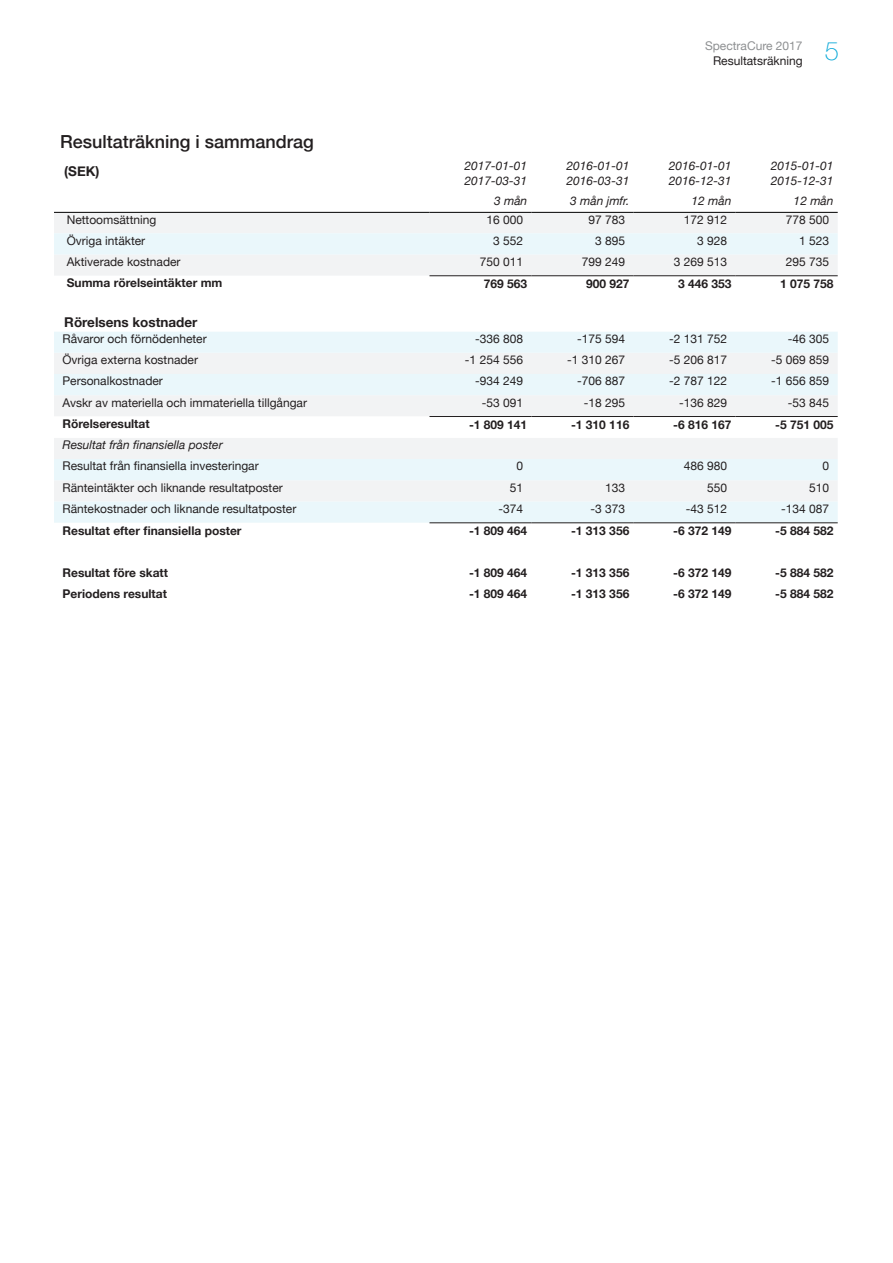
<style>
.page{position:relative;width:893px;height:1263px;background:#fff}
.page>*{position:absolute;margin:0;border:0;box-sizing:border-box;transform-origin:0 0}
.t1{font:500 18px "Helvetica Neue";color:#231f20}
.t2{font:700 13.5px "Helvetica Neue";color:#231f20}
.t3{font:12px/14.5px "Helvetica Neue";color:#231f20}
.t4{font:700 12px "Helvetica Neue";color:#231f20}
.t5{font:italic 12px/15px "Helvetica Neue";color:#231f20}
.s1{color:#8e9092}
</style>
<div class="page">
<svg style="left:54px;top:211px;width:784px;height:1px"></svg>
<div style="left:54px;top:213px;width:783px;height:20px;background:#f2f3f4"></div>
<div style="left:54px;top:233px;width:784px;height:42px;background:#eff7fa"></div>
<svg style="left:54px;top:332px;width:784px;height:192px;fill:#f2f7fb"></svg>
<hr style="left:54px;top:212px;width:375px;height:1px;background:#000">
<hr style="left:429px;top:212px;width:102px;height:1px;background:#000">
<hr style="left:531px;top:212px;width:103px;height:1px;background:#000">
<hr style="left:634px;top:212px;width:102px;height:1px;background:#000">
<hr style="left:736px;top:212px;width:102px;height:1px;background:#000">
<hr style="left:429px;top:275px;width:102px;height:1px;background:#231f20">
<hr style="left:531px;top:275px;width:103px;height:1px;background:#231f20">
<hr style="left:634px;top:275px;width:102px;height:1px;background:#231f20">
<hr style="left:736px;top:275px;width:102px;height:1px;background:#231f20">
<hr style="left:429px;top:416px;width:102px;height:1px;background:#231f20">
<hr style="left:531px;top:416px;width:103px;height:1px;background:#231f20">
<hr style="left:634px;top:416px;width:102px;height:1px;background:#231f20">
<hr style="left:736px;top:416px;width:102px;height:1px;background:#231f20">
<hr style="left:429px;top:522px;width:102px;height:1px;background:#231f20">
<hr style="left:531px;top:522px;width:103px;height:1px;background:#231f20">
<hr style="left:634px;top:522px;width:102px;height:1px;background:#231f20">
<hr style="left:736px;top:522px;width:102px;height:1px;background:#231f20">
<p class="t3" style="left:713px;top:39px;width:128px;text-indent:-8px"><span class="s1">SpectraCure 2017<br></span>Resultatsräkning <sup>5</sup></p>
<h1 class="t1" style="left:60px;top:127px;width:255px">Resultaträkning i sammandrag</h1>
<p class="t2" style="left:64px;top:161px;width:37px">(SEK)</p>
<p class="t5" style="left:465px;top:159px;width:64px">2017-01-01<br>2017-03-31</p>
<p class="t5" style="left:567px;top:159px;width:64px">2016-01-01<br>2016-03-31</p>
<p class="t5" style="left:669px;top:159px;width:64px">2016-01-01<br>2016-12-31</p>
<p class="t5" style="left:771px;top:159px;width:64px">2015-01-01<br>2015-12-31</p>
<p class="t5" style="left:494px;top:194px;width:35px">3 mån</p>
<p class="t5" style="left:570px;top:194px;width:61px">3 mån jmfr.</p>
<p class="t5" style="left:692px;top:194px;width:41px">12 mån</p>
<p class="t5" style="left:794px;top:194px;width:41px">12 mån</p>
<p class="t3" style="left:67px;top:213px;width:91px">Nettoomsättning</p>
<p class="t3" style="left:486px;top:213px;width:38px">16 000</p>
<p class="t3" style="left:588px;top:213px;width:38px">97 783</p>
<p class="t3" style="left:684px;top:213px;width:45px">172 912</p>
<p class="t3" style="left:786px;top:213px;width:45px">778 500</p>
<p class="t3" style="left:67px;top:234px;width:80px">Övriga intäkter</p>
<p class="t3" style="left:493px;top:234px;width:32px">3 552</p>
<p class="t3" style="left:595px;top:234px;width:32px">3 895</p>
<p class="t3" style="left:697px;top:234px;width:32px">3 928</p>
<p class="t3" style="left:799px;top:234px;width:32px">1 523</p>
<p class="t3" style="left:67px;top:255px;width:115px">Aktiverade kostnader</p>
<p class="t3" style="left:480px;top:255px;width:45px">750 011</p>
<p class="t3" style="left:582px;top:255px;width:45px">799 249</p>
<p class="t3" style="left:674px;top:255px;width:55px">3 269 513</p>
<p class="t3" style="left:786px;top:255px;width:45px">295 735</p>
<p class="t4" style="left:67px;top:274px;width:157px">Summa rörelseintäkter mm</p>
<p class="t4" style="left:484px;top:274px;width:45px">769 563</p>
<p class="t4" style="left:586px;top:274px;width:45px">900 927</p>
<p class="t4" style="left:678px;top:274px;width:55px">3 446 353</p>
<p class="t4" style="left:780px;top:274px;width:55px">1 075 758</p>
<p class="t2" style="left:64px;top:312px;width:135px">Rörelsens kostnader</p>
<p class="t3" style="left:63px;top:332px;width:146px">Råvaror och förnödenheter</p>
<p class="t3" style="left:475px;top:332px;width:50px">-336 808</p>
<p class="t3" style="left:577px;top:332px;width:50px">-175 594</p>
<p class="t3" style="left:669px;top:332px;width:60px">-2 131 752</p>
<p class="t3" style="left:788px;top:332px;width:43px">-46 305</p>
<p class="t3" style="left:63px;top:353px;width:137px">Övriga externa kostnader</p>
<p class="t3" style="left:465px;top:353px;width:60px">-1 254 556</p>
<p class="t3" style="left:567px;top:353px;width:60px">-1 310 267</p>
<p class="t3" style="left:669px;top:353px;width:60px">-5 206 817</p>
<p class="t3" style="left:771px;top:353px;width:60px">-5 069 859</p>
<p class="t3" style="left:63px;top:375px;width:102px">Personalkostnader</p>
<p class="t3" style="left:475px;top:375px;width:50px">-934 249</p>
<p class="t3" style="left:577px;top:375px;width:50px">-706 887</p>
<p class="t3" style="left:669px;top:375px;width:60px">-2 787 122</p>
<p class="t3" style="left:771px;top:375px;width:60px">-1 656 859</p>
<p class="t3" style="left:63px;top:396px;width:246px">Avskr av materiella och immateriella tillgångar</p>
<p class="t3" style="left:482px;top:396px;width:43px">-53 091</p>
<p class="t3" style="left:584px;top:396px;width:43px">-18 295</p>
<p class="t3" style="left:679px;top:396px;width:50px">-136 829</p>
<p class="t3" style="left:788px;top:396px;width:43px">-53 845</p>
<p class="t4" style="left:63px;top:414px;width:89px">Rörelseresultat</p>
<p class="t4" style="left:469px;top:415px;width:60px">-1 809 141</p>
<p class="t4" style="left:571px;top:415px;width:60px">-1 310 116</p>
<p class="t4" style="left:673px;top:415px;width:60px">-6 816 167</p>
<p class="t4" style="left:775px;top:415px;width:60px">-5 751 005</p>
<p class="t5" style="left:63px;top:438px;width:162px">Resultat från finansiella poster</p>
<p class="t3" style="left:63px;top:460px;width:198px">Resultat från finansiella investeringar</p>
<p class="t3" style="left:516px;top:460px;width:8px">0</p>
<p class="t3" style="left:684px;top:460px;width:45px">486 980</p>
<p class="t3" style="left:822px;top:460px;width:8px">0</p>
<p class="t3" style="left:63px;top:481px;width:222px">Ränteintäkter och liknande resultatposter</p>
<p class="t3" style="left:510px;top:481px;width:15px">51</p>
<p class="t3" style="left:605px;top:481px;width:22px">133</p>
<p class="t3" style="left:707px;top:481px;width:22px">550</p>
<p class="t3" style="left:809px;top:481px;width:22px">510</p>
<p class="t3" style="left:63px;top:502px;width:235px">Räntekostnader och liknande resultatposter</p>
<p class="t3" style="left:498px;top:502px;width:26px">-374</p>
<p class="t3" style="left:590px;top:502px;width:36px">-3 373</p>
<p class="t3" style="left:686px;top:502px;width:43px">-43 512</p>
<p class="t3" style="left:781px;top:502px;width:50px">-134 087</p>
<p class="t4" style="left:63px;top:521px;width:181px">Resultat efter finansiella poster</p>
<p class="t4" style="left:469px;top:521px;width:60px">-1 809 464</p>
<p class="t4" style="left:571px;top:521px;width:60px">-1 313 356</p>
<p class="t4" style="left:673px;top:521px;width:60px">-6 372 149</p>
<p class="t4" style="left:775px;top:521px;width:60px">-5 884 582</p>
<p class="t4" style="left:63px;top:563px;width:107px">Resultat före skatt</p>
<p class="t4" style="left:469px;top:563px;width:60px">-1 809 464</p>
<p class="t4" style="left:571px;top:563px;width:60px">-1 313 356</p>
<p class="t4" style="left:673px;top:563px;width:60px">-6 372 149</p>
<p class="t4" style="left:775px;top:563px;width:60px">-5 884 582</p>
<p class="t4" style="left:63px;top:585px;width:106px">Periodens resultat</p>
<p class="t4" style="left:469px;top:585px;width:60px">-1 809 464</p>
<p class="t4" style="left:571px;top:585px;width:60px">-1 313 356</p>
<p class="t4" style="left:673px;top:585px;width:60px">-6 372 149</p>
<p class="t4" style="left:775px;top:585px;width:60px">-5 884 582</p>
</div>
